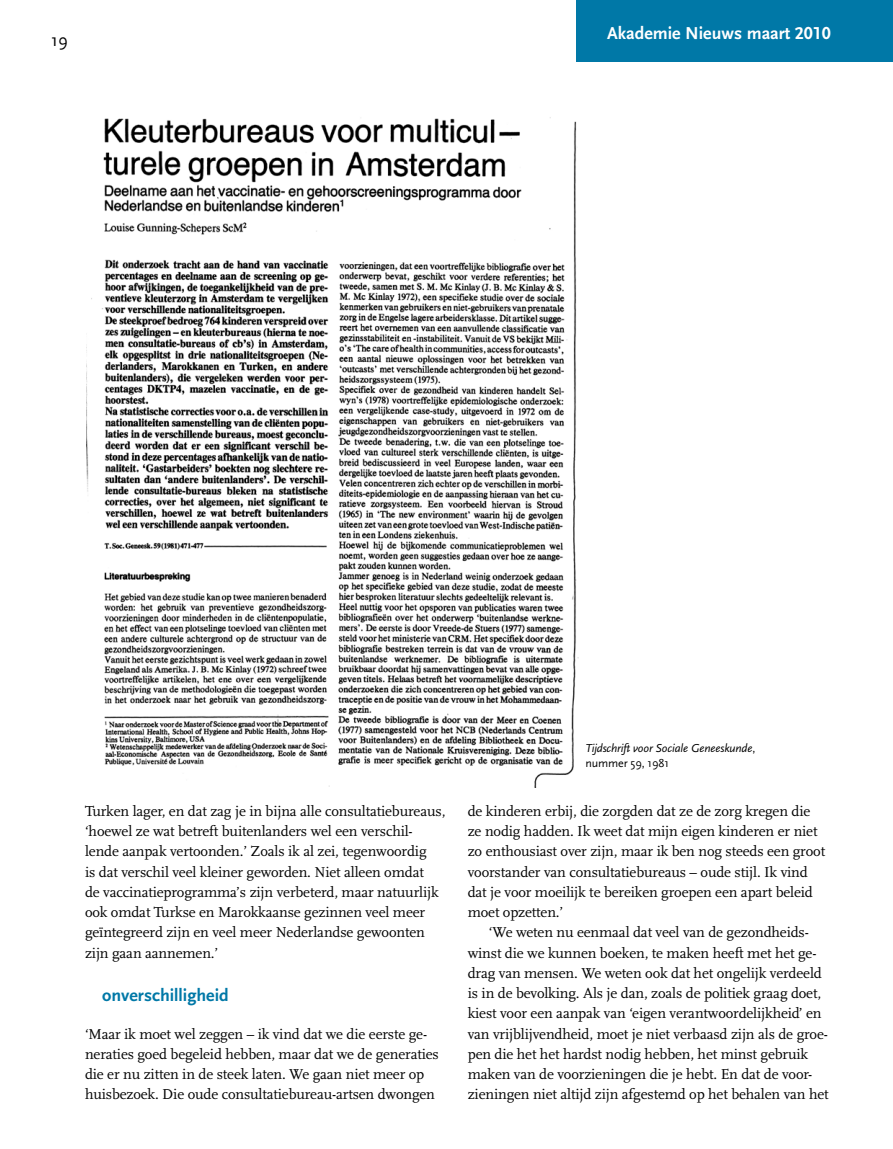
<style>
.page{position:relative;width:893px;height:1149px;background:#fff}
.page>*{position:absolute;margin:0;border:0;box-sizing:border-box;transform-origin:0 0}
.t1{font:700 18px "Scala Sans LF";color:#fff}
.t2{font:700 18px "Scala Sans LF";color:#0078a7}
.t3{font:18px "Scala Sans";color:#000}
.t4{font:15px/20.2px "Scala";letter-spacing:-.01em;color:#000}
.t5{font:italic 12px/15px "Scala Sans";letter-spacing:-.01em;color:#000}
.s1{font-style:normal}
</style>
<div class="page">
<div style="left:577px;top:0;width:316px;height:62px;background:#0078a7"></div>
<img style="left:86px;top:117px;width:493px;height:670px">
<p class="t3" style="left:51px;top:31px;width:18px">19</p>
<p class="t1" style="left:607px;top:23px;width:225px">Akademie Nieuws maart 2010</p>
<p class="t4" style="left:85px;top:800px;width:362px">Turken lager, en dat zag je in bijna alle consultatiebureaus, ‘hoewel ze wat betreft buitenlanders wel een verschil&shy;lende aanpak vertoonden.’ Zoals ik al zei, tegenwoordig<br>is dat verschil veel kleiner geworden. Niet alleen omdat<br>de vaccinatieprogramma’s zijn verbeterd, maar natuurlijk ook omdat Turkse en Marokkaanse gezinnen veel meer geïntegreerd zijn en veel meer Nederlandse gewoonten zijn gaan aannemen.’</p>
<p class="t2" style="left:102px;top:984px;width:128px">onverschilligheid</p>
<p class="t4" style="left:85px;top:1023px;width:355px">‘Maar ik moet wel zeggen – ik vind dat we die eerste ge&shy;neraties goed begeleid hebben, maar dat we de generaties die er nu zitten in de steek laten. We gaan niet meer op huisbezoek. Die oude consultatiebureau-artsen dwongen</p>
<p class="t5" style="left:585px;top:740px;width:171px">Tijdschrift voor Sociale Geneeskunde<span class="s1">, nummer 59, 1981</span></p>
<p class="t4" style="left:468px;top:800px;width:359px">de kinderen erbij, die zorgden dat ze de zorg kregen die ze nodig hadden. Ik weet dat mijn eigen kinderen er niet zo enthousiast over zijn, maar ik ben nog steeds een groot voorstander van consultatiebureaus – oude stijl. Ik vind dat je voor moeilijk te bereiken groepen een apart beleid moet opzetten.’</p>
<p class="t4" style="left:468px;top:922px;width:362px;text-indent:21px">‘We weten nu eenmaal dat veel van de gezondheids&shy;winst die we kunnen boeken, te maken heeft met het ge&shy;drag van mensen. We weten ook dat het ongelijk verdeeld is in de bevolking. Als je dan, zoals de politiek graag doet, kiest voor een aanpak van ‘eigen verantwoordelijkheid’ en van vrijblijvendheid, moet je niet verbaasd zijn als de groe&shy;pen die het het hardst nodig hebben, het minst gebruik maken van de voorzieningen die je hebt. En dat de voor&shy;zieningen niet altijd zijn afgestemd op het behalen van het</p>
</div>
